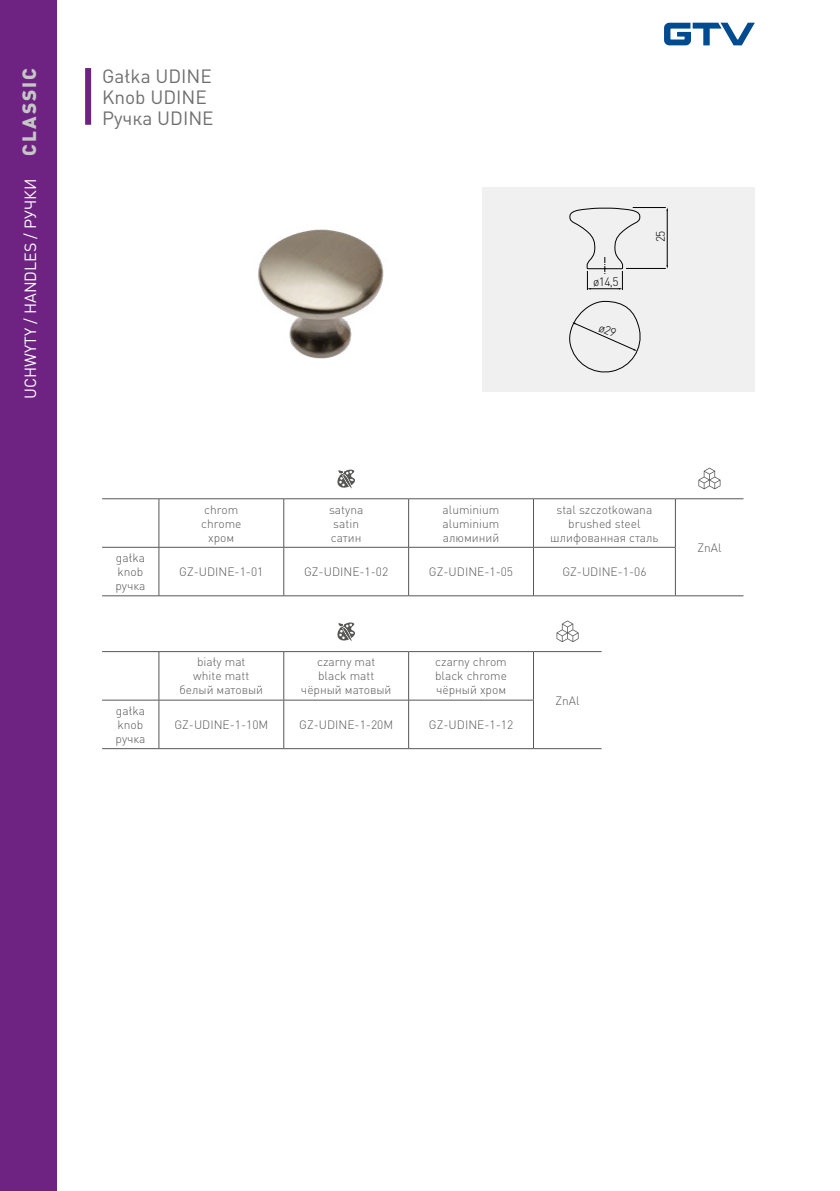
<style>
.page{position:relative;width:840px;height:1191px;background:#fff}
.page>*{position:absolute;margin:0;border:0;box-sizing:border-box;transform-origin:0 0}
.t1{font:19px/21px "DIN Pro";color:#706f6f}
.t2{font:16px "DIN Pro";color:#fff}
.t3{font:300 12px/14px "DIN Pro";color:#575756;text-align:center}
.t4{font:300 12px "DIN Pro";color:#000}
.s1{font-weight:900;font-size:19px;color:#c6c6c6}
</style>
<div class="page">
<div style="left:482px;top:188px;width:272px;height:204px;background:#f0f0f0"></div>
<img style="left:258px;top:229px;width:126px;height:130px">
<div style="left:85px;top:68px;width:6px;height:57px;background:#6e2383"></div>
<div style="left:0;top:0;width:57px;height:1191px;background:#6e2383"></div>
<hr style="left:625px;top:268px;width:40px;height:1px;background:#000">
<hr style="left:632px;top:207px;width:33px;height:1px;background:#000">
<hr style="left:666px;top:210px;width:1px;height:56px;background:#000">
<svg style="left:569px;top:207px;width:72px;height:83px"></svg>
<svg style="left:664px;top:23px;width:90px;height:22px"></svg>
<hr style="left:283px;top:499px;width:1px;height:48px;background:#575756">
<hr style="left:408px;top:499px;width:1px;height:48px;background:#575756">
<hr style="left:674px;top:499px;width:1px;height:48px;background:#575756">
<hr style="left:283px;top:547px;width:1px;height:48px;background:#575756">
<hr style="left:408px;top:547px;width:1px;height:48px;background:#575756">
<hr style="left:674px;top:547px;width:1px;height:48px;background:#575756">
<hr style="left:102px;top:547px;width:57px;height:1px;background:#575756">
<hr style="left:159px;top:595px;width:124px;height:1px;background:#575756">
<hr style="left:283px;top:595px;width:125px;height:1px;background:#575756">
<hr style="left:408px;top:595px;width:125px;height:1px;background:#575756">
<hr style="left:158px;top:547px;width:1px;height:48px;background:#575756">
<hr style="left:102px;top:595px;width:57px;height:1px;background:#575756">
<hr style="left:675px;top:595px;width:68px;height:1px;background:#575756">
<hr style="left:158px;top:499px;width:1px;height:48px;background:#575756">
<hr style="left:159px;top:547px;width:124px;height:1px;background:#575756">
<hr style="left:283px;top:547px;width:125px;height:1px;background:#575756">
<hr style="left:408px;top:547px;width:125px;height:1px;background:#575756">
<hr style="left:533px;top:595px;width:142px;height:1px;background:#575756">
<hr style="left:102px;top:498px;width:57px;height:1px;background:#575756">
<hr style="left:159px;top:498px;width:124px;height:1px;background:#575756">
<hr style="left:283px;top:498px;width:125px;height:1px;background:#575756">
<hr style="left:408px;top:498px;width:125px;height:1px;background:#575756">
<hr style="left:675px;top:498px;width:68px;height:1px;background:#575756">
<hr style="left:533px;top:547px;width:1px;height:48px;background:#575756">
<hr style="left:533px;top:499px;width:1px;height:48px;background:#575756">
<hr style="left:533px;top:547px;width:142px;height:1px;background:#575756">
<hr style="left:533px;top:498px;width:142px;height:1px;background:#575756">
<svg style="left:337px;top:469px;width:18px;height:19px"></svg>
<svg style="left:698px;top:468px;width:22px;height:21px"></svg>
<hr style="left:158px;top:652px;width:1px;height:48px;background:#575756">
<hr style="left:158px;top:700px;width:1px;height:48px;background:#575756">
<hr style="left:283px;top:652px;width:1px;height:48px;background:#575756">
<hr style="left:408px;top:652px;width:1px;height:48px;background:#575756">
<hr style="left:102px;top:700px;width:57px;height:1px;background:#575756">
<hr style="left:283px;top:700px;width:1px;height:48px;background:#575756">
<hr style="left:408px;top:700px;width:1px;height:48px;background:#575756">
<hr style="left:159px;top:748px;width:124px;height:1px;background:#575756">
<hr style="left:283px;top:748px;width:125px;height:1px;background:#575756">
<hr style="left:408px;top:748px;width:125px;height:1px;background:#575756">
<hr style="left:102px;top:748px;width:57px;height:1px;background:#575756">
<hr style="left:533px;top:700px;width:1px;height:48px;background:#575756">
<hr style="left:533px;top:748px;width:68px;height:1px;background:#575756">
<hr style="left:533px;top:652px;width:1px;height:48px;background:#575756">
<hr style="left:159px;top:700px;width:124px;height:1px;background:#575756">
<hr style="left:283px;top:700px;width:125px;height:1px;background:#575756">
<hr style="left:408px;top:700px;width:125px;height:1px;background:#575756">
<hr style="left:102px;top:651px;width:57px;height:1px;background:#575756">
<hr style="left:159px;top:651px;width:124px;height:1px;background:#575756">
<hr style="left:283px;top:651px;width:125px;height:1px;background:#575756">
<hr style="left:408px;top:651px;width:125px;height:1px;background:#575756">
<hr style="left:533px;top:651px;width:68px;height:1px;background:#575756">
<svg style="left:337px;top:622px;width:18px;height:19px"></svg>
<svg style="left:556px;top:620px;width:22px;height:22px"></svg>
<svg style="left:569px;top:300px;width:72px;height:72px"></svg>
<h2 class="t2" style="left:19px;top:399px;width:332px;rotate:-90deg">UCHWYTY / HANDLES / РУЧКИ <span class="s1">CLASSIC</span></h2>
<h1 class="t1" style="left:102px;top:64px;width:113px">Gałka UDINE<br>Knob UDINE<br>Ручка UDINE</h1>
<p class="t4" style="left:592px;top:274px;width:27px">ø14,5</p>
<p class="t4" style="left:652px;top:242px;width:13px;rotate:-90deg">25</p>
<p class="t3" style="left:115px;top:550px;width:31px;text-align:left">gałka knob ручка</p>
<p class="t3" style="left:115px;top:703px;width:31px;text-align:left">gałka knob ручка</p>
<p class="t3" style="left:201px;top:502px;width:42px">chrom chrome хром</p>
<p class="t3" style="left:329px;top:502px;width:36px;text-align:left">satyna satin сатин</p>
<p class="t3" style="left:442px;top:502px;width:58px;text-align:justify">aluminium aluminium алюминий</p>
<p class="t3" style="left:550px;top:502px;width:110px">stal szczotkowana brushed steel шлифованная сталь</p>
<p class="t3" style="left:179px;top:564px;width:86px">GZ-UDINE-1-01</p>
<p class="t3" style="left:304px;top:564px;width:86px">GZ-UDINE-1-02</p>
<p class="t3" style="left:428px;top:564px;width:86px">GZ-UDINE-1-05</p>
<p class="t3" style="left:562px;top:564px;width:86px">GZ-UDINE-1-06</p>
<p class="t3" style="left:179px;top:654px;width:85px">biały mat<br>white matt белый матовый</p>
<p class="t3" style="left:301px;top:654px;width:92px">czarny mat<br>black matt чёрный матовый</p>
<p class="t3" style="left:435px;top:654px;width:73px;text-align:justify">czarny chrom black chrome чёрный хром</p>
<p class="t3" style="left:174px;top:717px;width:95px">GZ-UDINE-1-10M</p>
<p class="t3" style="left:299px;top:717px;width:95px">GZ-UDINE-1-20M</p>
<p class="t3" style="left:429px;top:717px;width:86px">GZ-UDINE-1-12</p>
<p class="t3" style="left:555px;top:693px;width:26px">ZnAl</p>
<p class="t3" style="left:697px;top:540px;width:26px">ZnAl</p>
</div>
